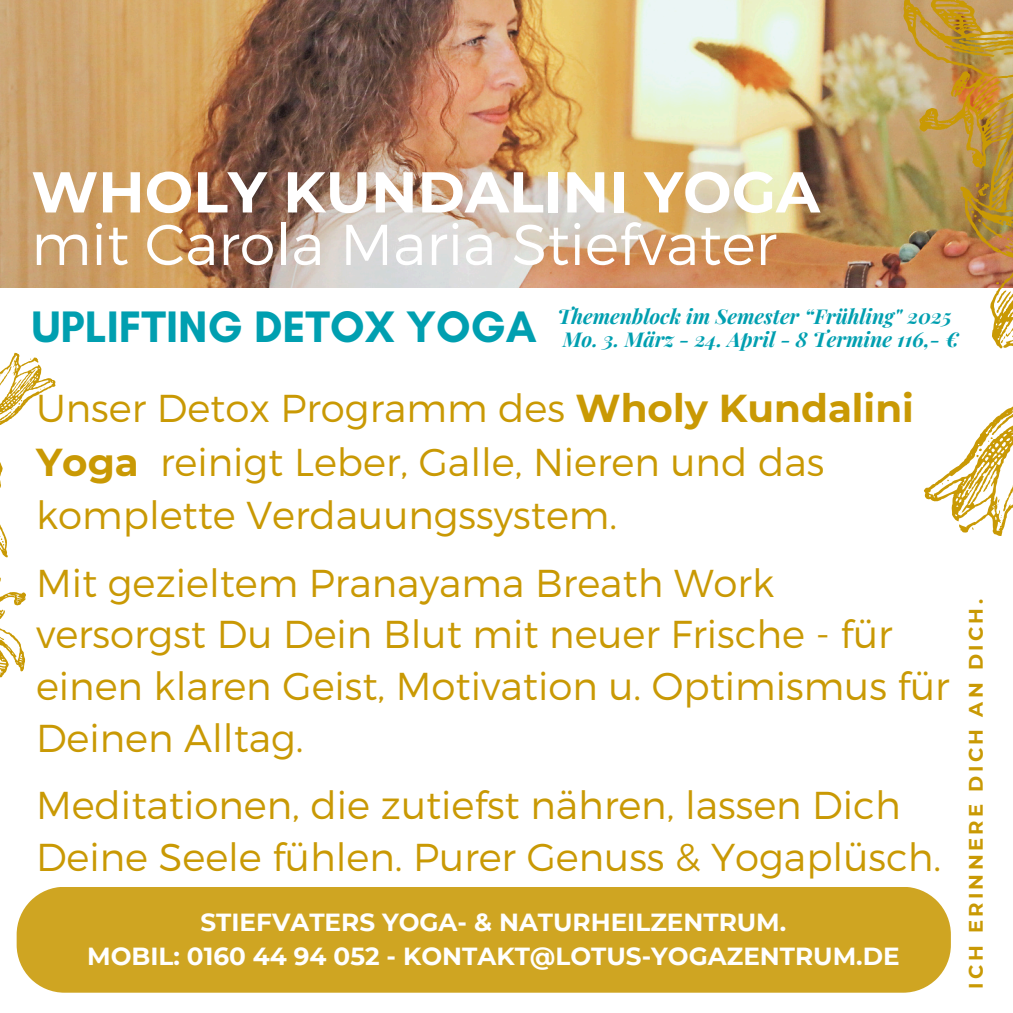
<style>
.page{position:relative;width:1013px;height:1013px;background:#fff}
.page>*{position:absolute;margin:0;border:0;box-sizing:border-box;transform-origin:0 0}
.t1{font:300 57.5px/52.5px "Montserrat";color:#fff}
.t2{font:700 44.88px "Glacial Indifference";color:#009fb0}
.t3{font:300 38.88px/51.5px "Montserrat";color:#c99904}
.t4{font:700 24.62px/33.8px "Montserrat";color:#fff;text-align:center}
.t5{font:italic 700 20.5px "Playfair Display";color:#009fb0}
.t6{font:700 19.5px "Montserrat";letter-spacing:.17em;color:#c99904}
.s1{font-weight:700}
</style>
<div class="page">
<svg style="left:0;top:352px;width:56px;height:326px"></svg>
<img style="left:0;top:0;width:903px;height:287px">
<svg style="left:1012px;top:205px;width:1px;height:47px"></svg>
<img style="left:903px;top:0;width:109px;height:321px">
<svg style="left:924px;top:321px;width:89px;height:215px"></svg>
<svg style="left:945px;top:45px;width:67px;height:59px;background:#c4933e"></svg>
<svg style="left:975px;top:176px;width:14px;height:21px"></svg>
<div style="left:17px;top:887px;width:933px;height:105px;background:#cfa522"></div>
<h1 class="t1" style="left:31px;top:163px;width:790px"><span class="s1">WHOLY KUNDALINI YOGA </span>mit Carola Maria Stiefvater</h1>
<p class="t2" style="left:31px;top:300px;width:507px">UPLIFTING DETOX YOGA</p>
<h5 class="t5" style="left:557px;top:302px;width:395px">Themenblock im Semester “Frühling" 2025</h5>
<h3 class="t5" style="left:563px;top:325px;width:397px">Mo. 3. März - 24. April - 8 Termine 116,- €</h3>
<p class="t3" style="left:36px;top:380px;width:879px;line-height:53.5px">Unser Detox Programm des <span class="s1">Wholy Kundalini<br>Yoga</span> reinigt Leber, Galle, Nieren und das komplette Verdauungssystem.</p>
<h2 class="t3" style="left:36px;top:555px;width:915px">Mit gezieltem Pranayama Breath Work versorgst Du Dein Blut mit neuer Frische - für einen klaren Geist, Motivation u. Optimismus für Deinen Alltag.</h2>
<p class="t3" style="left:36px;top:777px;width:906px">Meditationen, die zutiefst nähren, lassen Dich<br>Deine Seele fühlen. Purer Genuss &amp; Yogaplüsch.</p>
<p class="t4" style="left:87px;top:905px;width:814px">STIEFVATERS YOGA- &amp; NATURHEILZENTRUM.<br>MOBIL: 0160 44 94 052 - KONTAKT@LOTUS-YOGAZENTRUM.DE</p>
<p class="t6" style="left:963px;top:988px;width:391px;rotate:-90deg">ICH ERINNERE DICH AN DICH.</p>
</div>
